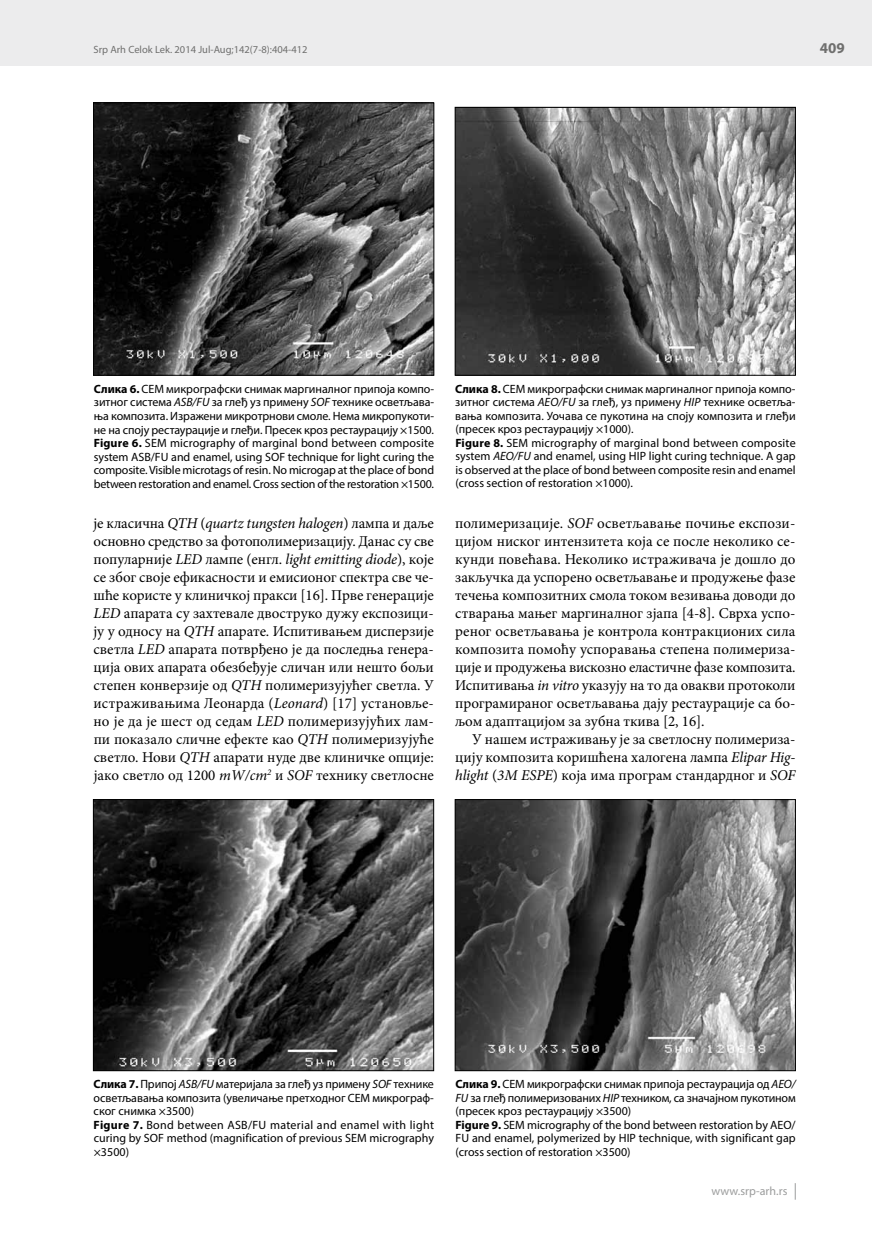
<style>
.page{position:relative;width:872px;height:1234px;background:#fff}
.page>*{position:absolute;margin:0;border:0;box-sizing:border-box;transform-origin:0 0}
.t1{font:15px/18px "Minion Pro";color:#000;text-align:justify}
.t2{font:700 15px "Myriad Pro";color:#6f6f6e}
.t3{font:12px/13.5px "Myriad Pro";color:#000}
.t4{font:12px "Myriad Pro";letter-spacing:.005em;color:#9c9d9d}
.t5{font:10.5px "Myriad Pro";color:#6f6f6e}
.s1{font-weight:700}
.s2{font-style:italic}
</style>
<div class="page">
<div style="left:0;top:0;width:872px;height:66px;background:#ececed"></div>
<svg style="left:795px;top:1183px;width:1px;height:16px"></svg>
<img style="left:95px;top:105px;width:337px;height:268px">
<div style="left:93px;top:103px;width:341px;height:272px;border:1px solid #000"></div>
<img style="left:95px;top:801px;width:337px;height:267px">
<div style="left:93px;top:799px;width:341px;height:271px;border:1px solid #000"></div>
<img style="left:457px;top:109px;width:336px;height:264px">
<div style="left:455px;top:107px;width:340px;height:268px;border:1px solid #000"></div>
<img style="left:457px;top:801px;width:336px;height:267px">
<div style="left:455px;top:799px;width:340px;height:271px;border:1px solid #000"></div>
<p class="t5" style="left:94px;top:43px;width:216px">Srp Arh Celok Lek. 2014 Jul-Aug;142(7-8):404-412</p>
<p class="t2" style="left:820px;top:38px;width:26px">409</p>
<p class="t3" style="left:94px;top:382px;width:342px;text-align:justify"><span class="s1">Слика 6.</span> СЕМ микрографски снимак маргиналног припоја компо&shy;зитног система <span class="s2">ASB/FU</span> за глеђ уз примену <span class="s2">SOF</span> технике осветљава&shy;ња композита. Изражени микротрнови смоле. Нема микропукоти&shy;не на споју рестаурације и глеђи. Пресек кроз рестаурацију ×1500.<br><span class="s1">Figure 6.</span> SEM micrography of marginal bond between composite system ASB/FU and enamel, using SOF technique for light curing the composite. Visible microtags of resin. No microgap at the place of bond between restoration and enamel. Cross section of the restoration ×1500.</p>
<p class="t3" style="left:455px;top:382px;width:342px"><span class="s1">Слика 8.</span> СЕМ микрографски снимак маргиналног припоја компо&shy;зитног система <span class="s2">AEO/FU</span> за глеђ, уз примену <span class="s2">HIP</span> технике осветља&shy;вања композита. Уочава се пукотина на споју композита и глеђи (пресек кроз рестаурацију ×1000).<br><span class="s1">Figure 8.</span> SEM micrography of marginal bond between composite system <span class="s2">AEO/FU</span> and enamel, using HIP light curing technique. A gap is observed at the place of bond between composite resin and enamel (cross section of restoration ×1000).</p>
<p class="t1" style="left:94px;top:514px;width:342px">је кла-сич-на <span class="s2">QTH</span> (<span class="s2">quartz tungsten halogen</span>) лам-па и да-ље основ-но сред-ство за фо-то-по-ли-ме-ри-за-ци-ју. Да-нас су све по-пу-лар-ни-је <span class="s2">LED</span> лам-пе (енгл. <span class="s2">light emitting diode</span>), ко-је се због сво-је ефи-ка-сно-сти и еми-си-о-ног спек-тра све че&shy;шће ко-ри-сте у кли-нич-кој прак-си [16]. Пр-ве ге-не-ра-ци-је <span class="s2">LED</span> апа-ра-та су зах-те-ва-ле дво-стру-ко ду-жу екс-по-зи-ци&shy;ју у од-но-су на <span class="s2">QTH</span> апа-ра-те. Ис-пи-ти-ва-њем дис-пер-зи-је све-тла <span class="s2">LED</span> апа-ра-та по-твр-ђе-но је да по-след-ња ге-не-ра&shy;ци-ја ових апа-ра-та обез-бе-ђу-је сли-чан или не-што бо-љи сте-пен кон-вер-зи-је од <span class="s2">QTH</span> по-ли-ме-ри-зу-ју-ћег све-тла. У ис-тра-жи-ва-њи-ма Ле-о-нар-да (<span class="s2">Leonard</span>) [17] уста-но-вље&shy;но је да је шест од се-дам <span class="s2">LED</span> по-ли-ме-ри-зу-ју-ћих лам&shy;пи по-ка-за-ло слич-не ефек-те као <span class="s2">QTH</span> по-ли-ме-ри-зу-ју-ће све-тло. Но-ви <span class="s2">QTH</span> апа-ра-ти ну-де две кли-нич-ке оп-ци-је: ја-ко све-тло од 1200 <span class="s2">mW/cm</span><sup>2</sup> и <span class="s2">SOF</span> тех-ни-ку све-тло-сне</p>
<p class="t1" style="left:455px;top:514px;width:342px">по-ли-ме-ри-за-ци-је. <span class="s2">SOF</span> осве-тља-ва-ње по-чи-ње екс-по-зи&shy;ци-јом ни-ског ин-тен-зи-те-та ко-ја се по-сле не-ко-ли-ко се&shy;кун-ди по-ве-ћа-ва. Не-ко-ли-ко ис-тра-жи-ва-ча је до-шло до за-кључ-ка да успо-ре-но осве-тља-ва-ње и про-ду-же-ње фа-зе те-че-ња ком-по-зит-них смо-ла то-ком ве-зи-ва-ња до-во-ди до ства-ра-ња ма-њег мар-ги-нал-ног зја-па [4-8]. Свр-ха успо&shy;ре-ног осве-тља-ва-ња је кон-тро-ла кон-трак-ци-о-них си-ла ком-по-зи-та по-мо-ћу успо-ра-ва-ња сте-пе-на по-ли-ме-ри-за&shy;ци-је и про-ду-же-ња ви-ско-зно ела-стич-не фа-зе ком-по-зи-та.<br>Ис-пи-ти-ва-ња <span class="s2">in vitro</span> ука-зу-ју на то да ова-кви про-то-ко-ли про-гра-ми-ра-ног осве-тља-ва-ња да-ју ре-ста-у-ра-ци-је са бо&shy;љом адап-та-ци-јом за зуб-на тки-ва [2, 16].</p>
<p class="t1" style="left:455px;top:730px;width:342px;text-indent:17px">У на-шем ис-тра-жи-ва-њу је за све-тло-сну по-ли-ме-ри-за&shy;ци-ју ком-по-зи-та ко-ри-шће-на ха-ло-ге-на лам-па <span class="s2">Elipar Hig&shy;hlight</span> (<span class="s2">3M ESPE</span>) ко-ја има про-грам стан-дард-ног и <span class="s2">SOF</span></p>
<p class="t3" style="left:94px;top:1076px;width:342px"><span class="s1">Слика 7.</span> Припој <span class="s2">ASB/FU</span> материјала за глеђ уз примену <span class="s2">SOF</span> технике осветљавања композита (увеличање претходног СЕМ микрограф&shy;ског снимка ×3500)<br><span class="s1">Figure 7.</span> Bond between ASB/FU material and enamel with light curing by SOF method (magnification of previous SEM micrography ×3500)</p>
<p class="t3" style="left:455px;top:1076px;width:342px"><span class="s1">Слика 9.</span> СЕМ микрографски снимак припоја рестаурација од <span class="s2">AEO/ FU</span> за глеђ полимеризованих <span class="s2">HIP</span> техником, са значајном пукотином (пресек кроз рестаурацију ×3500)<br><span class="s1">Figure 9.</span> SEM micrography of the bond between restoration by AEO/ FU and enamel, polymerized by HIP technique, with significant gap (cross section of restoration ×3500)</p>
<p class="t4" style="left:711px;top:1183px;width:77px">www.srp-arh.rs</p>
</div>
